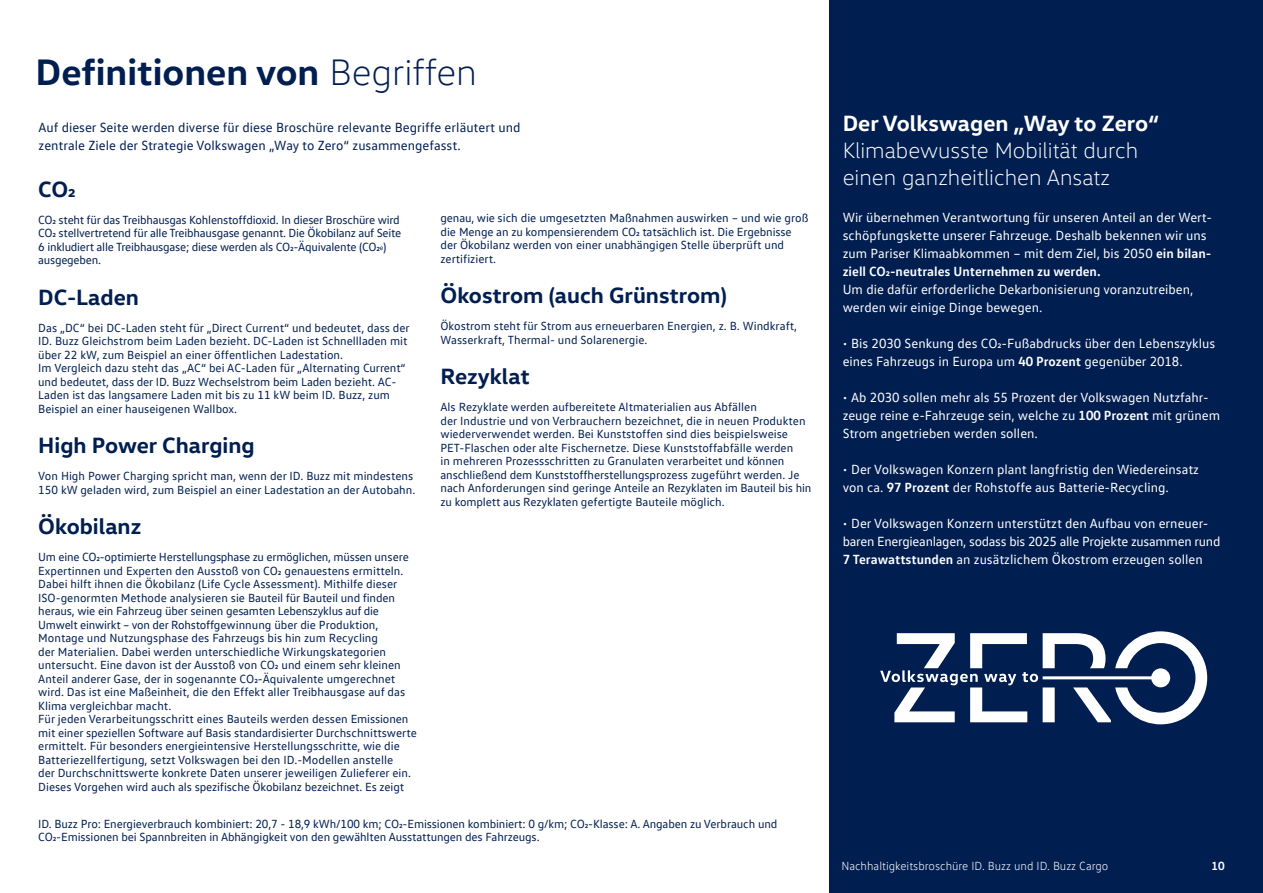
<style>
.page{position:relative;width:1263px;height:893px;background:#fff}
.page>*{position:absolute;margin:0;border:0;box-sizing:border-box;transform-origin:0 0}
.t1{font:700 37.5px "VW Head";color:#001e50}
.t2{font:700 22.5px "VW Head";color:#001e50}
.t3{font:300 22.5px/27px "VW Head";color:#fff}
.t4{font:700 22.5px "VW Head";color:#fff}
.t5{font:13.5px/18px "VW Text";color:#fff}
.t6{font:13.5px/18px "VW Text";color:#001e50}
.t7{font:12px/13.5px "VW Text";color:#001e50}
.t8{font:12px/13.5px "VW Text";letter-spacing:-.02em;color:#001e50}
.t9{font:300 12px "VW Text";color:#fff}
.t10{font:700 12px "VW Text";color:#fff}
.s1{font-weight:300}
.s2{font-size:7.05px}
.s3{font-weight:700}
</style>
<div class="page">
<div style="left:829px;top:0;width:434px;height:893px;background:#001e50"></div>
<svg style="left:880px;top:631px;width:327px;height:93px"></svg>
<h1 class="t1" style="left:35px;top:48px;width:443px">Definitionen von <span class="s1">Begriffen</span></h1>
<p class="t6" style="left:39px;top:118px;width:483px">Auf dieser Seite werden diverse für diese Broschüre relevante Begriffe erläutert und zentrale Ziele der Strategie Volkswagen „Way to Zero“ zusammengefasst.</p>
<h2 class="t2" style="left:38px;top:174px;width:39px">CO2</h2>
<p class="t8" style="left:38px;top:212px;width:365px">CO2 steht für das Treibhausgas Kohlenstoffdioxid. In dieser Broschüre wird CO2 stellvertretend für alle Treibhausgase genannt. Die Ökobilanz auf Seite 6 inkludiert alle Treibhausgase; diese werden als CO2-Äquivalente (CO2<span class="s2">e</span>) ausgegeben.</p>
<h2 class="t2" style="left:38px;top:282px;width:102px">DC-Laden</h2>
<p class="t7" style="left:38px;top:320px;width:373px">Das „DC“ bei DC-Laden steht für „Direct Current“ und bedeutet, dass der ID. Buzz Gleichstrom beim Laden bezieht. DC-Laden ist Schnellladen mit über 22 kW, zum Beispiel an einer öffentlichen Ladestation.<br>Im Vergleich dazu steht das „AC“ bei AC-Laden für „Alternating Current“ und bedeutet, dass der ID. Buzz Wechselstrom beim Laden bezieht. AC-Laden ist das langsamere Laden mit bis zu 11 kW beim ID. Buzz, zum Beispiel an einer hauseigenen Wallbox.</p>
<h2 class="t2" style="left:38px;top:431px;width:218px">High Power Charging</h2>
<p class="t7" style="left:38px;top:469px;width:379px">Von High Power Charging spricht man, wenn der ID. Buzz mit mindestens<br>150 kW geladen wird, zum Beispiel an einer Ladestation an der Autobahn.</p>
<h2 class="t2" style="left:38px;top:512px;width:105px">Ökobilanz</h2>
<p class="t7" style="left:38px;top:550px;width:380px">Um eine CO2-optimierte Herstellungsphase zu ermöglichen, müssen unsere Expertinnen und Experten den Ausstoß von CO2 genauestens ermitteln.<br>Dabei hilft ihnen die Ökobilanz (Life Cycle Assessment). Mithilfe dieser ISO-genormten Methode analysieren sie Bauteil für Bauteil und finden heraus, wie ein Fahrzeug über seinen gesamten Lebenszyklus auf die Umwelt einwirkt – von der Rohstoffgewinnung über die Produktion, Montage und Nutzungsphase des Fahrzeugs bis hin zum Recycling<br>der Materialien. Dabei werden unterschiedliche Wirkungskategorien untersucht. Eine davon ist der Ausstoß von CO2 und einem sehr kleinen Anteil anderer Gase, der in sogenannte CO2-Äquivalente umgerechnet wird. Das ist eine Maßeinheit, die den Effekt aller Treibhausgase auf das Klima vergleichbar macht.<br>Für jeden Verarbeitungsschritt eines Bauteils werden dessen Emissionen mit einer speziellen Software auf Basis standardisierter Durchschnittswerte ermittelt. Für besonders energieintensive Herstellungsschritte, wie die Batteriezellfertigung, setzt Volkswagen bei den ID.-Modellen anstelle<br>der Durchschnittswerte konkrete Daten unserer jeweiligen Zulieferer ein.<br>Dieses Vorgehen wird auch als spezifische Ökobilanz bezeichnet. Es zeigt</p>
<p class="t7" style="left:440px;top:211px;width:370px">genau, wie sich die umgesetzten Maßnahmen auswirken – und wie groß die Menge an zu kompensierendem CO2 tatsächlich ist. Die Ergebnisse der Ökobilanz werden von einer unabhängigen Stelle überprüft und zertifiziert.</p>
<h2 class="t2" style="left:440px;top:281px;width:288px">Ökostrom (auch Grünstrom)</h2>
<p class="t7" style="left:440px;top:319px;width:358px">Ökostrom steht für Strom aus erneuerbaren Energien, z. B. Windkraft,<br>Wasserkraft, Thermal- und Solarenergie.</p>
<h2 class="t2" style="left:440px;top:362px;width:91px">Rezyklat</h2>
<p class="t7" style="left:440px;top:400px;width:372px">Als Rezyklate werden aufbereitete Altmaterialien aus Abfällen<br>der Industrie und von Verbrauchern bezeichnet, die in neuen Produkten wiederverwendet werden. Bei Kunststoffen sind dies beispielsweise PET-Flaschen oder alte Fischernetze. Diese Kunststoffabfälle werden<br>in mehreren Prozessschritten zu Granulaten verarbeitet und können anschließend dem Kunststoffherstellungsprozess zugeführt werden. Je nach Anforderungen sind geringe Anteile an Rezyklaten im Bauteil bis hin zu komplett aus Rezyklaten gefertigte Bauteile möglich.</p>
<p class="t7" style="left:38px;top:816px;width:740px">ID. Buzz Pro: Energieverbrauch kombiniert: 20,7 - 18,9 kWh/100 km; CO2-Emissionen kombiniert: 0 g/km; CO2-Klasse: A. Angaben zu Verbrauch und<br>CO2-Emissionen bei Spannbreiten in Abhängigkeit von den gewählten Ausstattungen des Fahrzeugs.</p>
<h2 class="t4" style="left:843px;top:109px;width:318px">Der Volkswagen „Way to Zero“</h2>
<h2 class="t3" style="left:843px;top:137px;width:297px">Klimabewusste Mobilität durch einen ganzheitlichen Ansatz</h2>
<p class="t5" style="left:843px;top:208px;width:371px">Wir übernehmen Verantwortung für unseren Anteil an der Wert&shy;schöpfungskette unserer Fahrzeuge. Deshalb bekennen wir uns zum Pariser Klimaabkommen – mit dem Ziel, bis 2050 <span class="s3">ein bilan&shy;ziell CO2-neutrales Unternehmen zu werden.</span></p>
<p class="t5" style="left:843px;top:280px;width:352px">Um die dafür erforderliche Dekarbonisierung voranzutreiben, werden wir einige Dinge bewegen.</p>
<p class="t5" style="left:843px;top:334px;width:374px">• Bis 2030 Senkung des CO2-Fußabdrucks über den Lebenszyklus eines Fahrzeugs in Europa um <span class="s3">40 Prozent</span> gegenüber 2018.</p>
<p class="t5" style="left:843px;top:388px;width:379px">• Ab 2030 sollen mehr als 55 Prozent der Volkswagen Nutzfahr&shy;zeuge reine e-Fahrzeuge sein, welche zu <span class="s3">100 Prozent</span> mit grünem<br>Strom angetrieben werden sollen.</p>
<p class="t5" style="left:843px;top:460px;width:358px">• Der Volkswagen Konzern plant langfristig den Wiedereinsatz von ca. <span class="s3">97 Prozent</span> der Rohstoffe aus Batterie-Recycling.</p>
<p class="t5" style="left:843px;top:514px;width:379px">• Der Volkswagen Konzern unterstützt den Aufbau von erneuer&shy;baren Energieanlagen, sodass bis 2025 alle Projekte zusammen rund<br><span class="s3">7 Terawattstunden</span> an zusätzlichem Ökostrom erzeugen sollen</p>
<p class="t9" style="left:841px;top:859px;width:269px">Nachhaltigkeitsbroschüre ID. Buzz und ID. Buzz Cargo</p>
<p class="t10" style="left:1211px;top:858px;width:15px">10</p>
</div>
